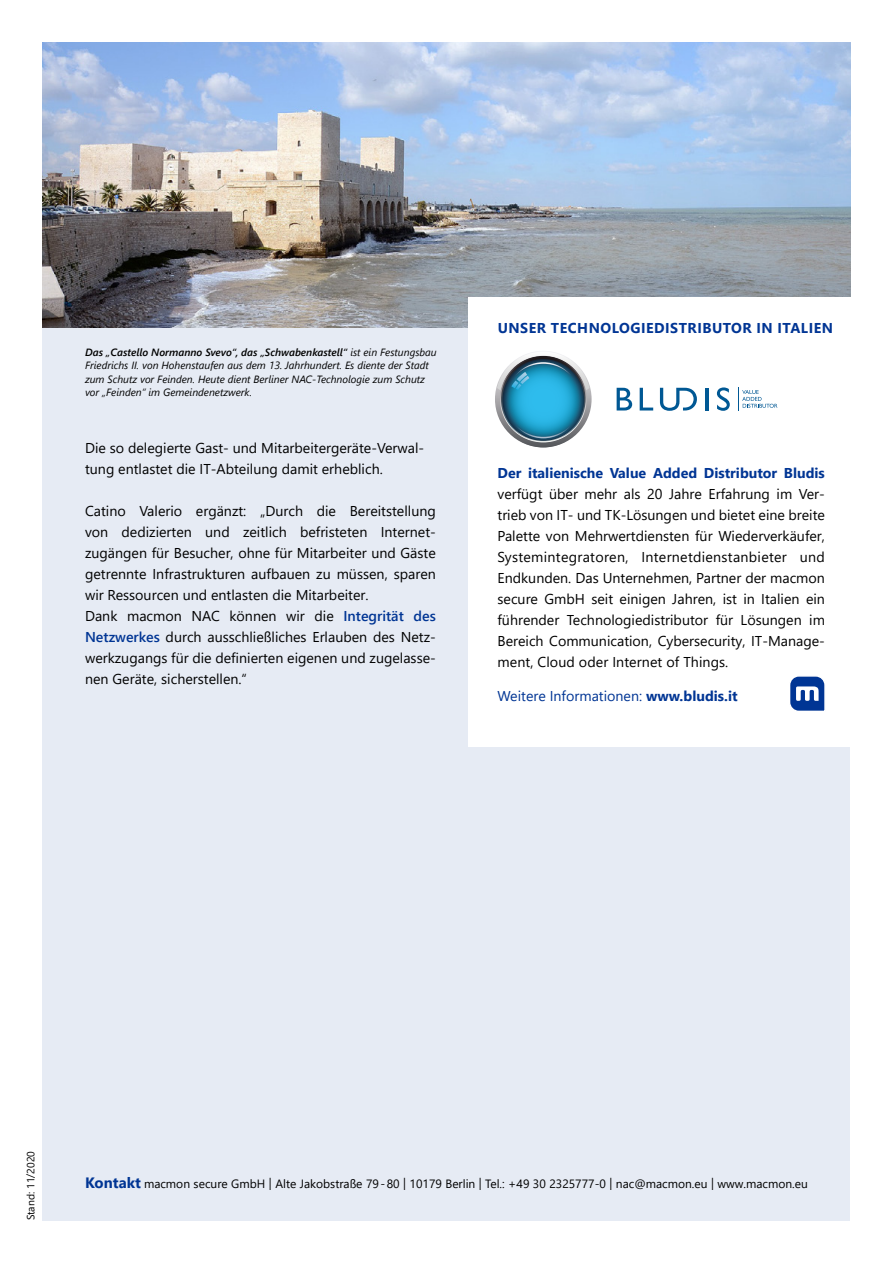
<style>
.page{position:relative;width:893px;height:1263px;background:#fff}
.page>*{position:absolute;margin:0;border:0;box-sizing:border-box;transform-origin:0 0}
.t1{font:14.25px/21px "Segoe UI";color:#000}
.t2{font:700 14.25px "Segoe UI";color:#003594}
.t3{font:700 14.25px "Segoe UI";letter-spacing:.035em;color:#003594}
.t4{font:14.25px "Segoe UI";color:#003594}
.t5{font:12px "Segoe UI";color:#000}
.t6{font:italic 10.5px/13.5px "Segoe UI";color:#000}
.t7{font:10.5px "Segoe UI";color:#000}
.s1{font-weight:600}
.s2{font-weight:600;color:#003594}
.s3{font-weight:700}
.s4{font-weight:700;font-size:15px;color:#003594}
</style>
<div class="page">
<div style="left:43px;top:43px;width:807px;height:1177px;background:#e6ebf4"></div>
<img style="left:43px;top:43px;width:807px;height:284px">
<div style="left:468px;top:297px;width:387px;height:450px;background:#fff"></div>
<svg style="left:790px;top:676px;width:35px;height:35px"></svg>
<svg style="left:495px;top:351px;width:97px;height:96px"></svg>
<svg style="left:502px;top:359px;width:82px;height:82px;background:#249ac4"></svg>
<svg style="left:515px;top:424px;width:57px;height:14px"></svg>
<svg style="left:497px;top:352px;width:93px;height:38px"></svg>
<svg style="left:617px;top:388px;width:15px;height:22px"></svg>
<svg style="left:640px;top:388px;width:13px;height:22px"></svg>
<svg style="left:660px;top:388px;width:37px;height:23px"></svg>
<hr style="left:705px;top:388px;width:4px;height:22px;background:#005894">
<svg style="left:717px;top:387px;width:13px;height:24px"></svg>
<svg style="left:738px;top:387px;width:39px;height:24px"></svg>
<p class="t6" style="left:85px;top:343px;width:353px"><span class="s1">Das „Castello Normanno Svevo“, das „Schwabenkastell“</span> ist ein Festungsbau Friedrichs II. von Hohenstaufen aus dem 13. Jahrhundert. Es diente der Stadt zum Schutz vor Feinden. Heute dient Berliner NAC-Technologie zum Schutz vor „Feinden“ im Gemeindenetzwerk.</p>
<p class="t1" style="left:85px;top:436px;width:341px">Die so delegierte Gast- und Mitarbeitergeräte-Verwal&shy;tung entlastet die IT-Abteilung damit erheblich.</p>
<p class="t1" style="left:85px;top:499px;width:352px">Catino Valerio ergänzt: „Durch die Bereitstellung von dedizierten und zeitlich befristeten Internet&shy;zugängen für Besucher, ohne für Mitarbeiter und Gäste getrennte Infrastrukturen aufbauen zu müssen, sparen wir Ressourcen und entlasten die Mitarbeiter.<br>Dank macmon NAC können wir die <span class="s2">Integrität des Netzwerkes</span> durch ausschließliches Erlauben des Netz&shy;werkzugangs für die definierten eigenen und zugelasse&shy;nen Geräte, sicherstellen.“</p>
<p class="t3" style="left:498px;top:315px;width:337px">UNSER TECHNOLOGIEDISTRIBUTOR IN ITALIEN</p>
<p class="t2" style="left:497px;top:459px;width:329px">Der italienische Value Added Distributor Bludis</p>
<p class="t1" style="left:497px;top:482px;width:329px;text-align:justify">verfügt über mehr als 20 Jahre Erfahrung im Ver&shy;trieb von IT- und TK-Lösungen und bietet eine breite Palette von Mehrwertdiensten für Wiederverkäufer, Systemintegratoren, Internetdienstanbieter und Endkunden. Das Unternehmen, Partner der macmon secure GmbH seit einigen Jahren, ist in Italien ein führender Technologiedistributor für Lösungen im Bereich Communication, Cybersecurity, IT-Manage&shy;ment, Cloud oder Internet of Things.</p>
<p class="t4" style="left:497px;top:683px;width:242px">Weitere Informationen: <span class="s3">www.bludis.it</span></p>
<p class="t7" style="left:21px;top:1220px;width:71px;rotate:-90deg">Stand: 11/2020</p>
<p class="t5" style="left:85px;top:1172px;width:724px"><span class="s4">Kontakt</span> macmon secure GmbH | Alte Jakobstraße 79-80 | 10179 Berlin | Tel.: +49 30 2325777-0 | nac@macmon.eu | www.macmon.eu</p>
</div>
